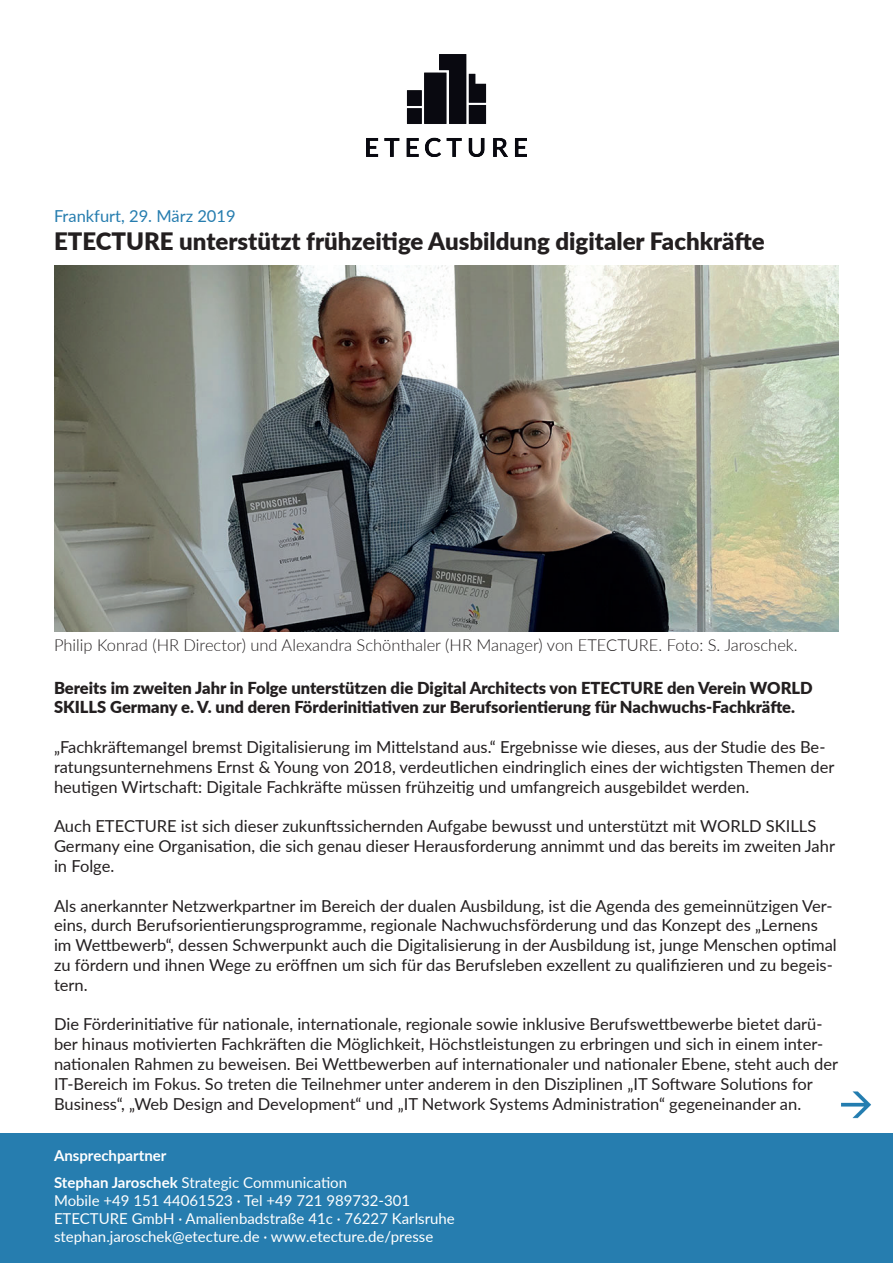
<style>
.page{position:relative;width:893px;height:1263px;background:#fff}
.page>*{position:absolute;margin:0;border:0;box-sizing:border-box;transform-origin:0 0}
.t1{font:900 24px "Lato";color:#231f20}
.t2{font:16.5px/19.8px "Lato";color:#231f20}
.t3{font:900 16.5px/19.8px "Lato";color:#231f20}
.t4{font:300 16.5px "Lato";color:#231f20}
.t5{font:16.5px "Lato";color:#267daf}
.t6{font:15px/18px "Lato";color:#fff}
.t7{font:700 15px/27px "Lato";color:#fff}
.s1{font-weight:400}
</style>
<div class="page">
<img style="left:367px;top:54px;width:159px;height:103px">
<div style="left:0;top:1133px;width:893px;height:130px;background:#267daf"></div>
<img style="left:54px;top:266px;width:785px;height:365px">
<img style="left:841px;top:1091px;width:30px;height:28px">
<p class="t5" style="left:54px;top:204px;width:183px">Frankfurt, 29. März 2019</p>
<h1 class="t1" style="left:54px;top:224px;width:712px">ETECTURE unterstützt frühzeitige Ausbildung digitaler Fachkräfte</h1>
<p class="t4" style="left:54px;top:634px;width:745px">Philip Konrad (HR Director) und Alexandra Schönthaler (HR Manager) von ETECTURE. Foto: S. Jaroschek.</p>
<p class="t3" style="left:54px;top:677px;width:760px">Bereits im zweiten Jahr in Folge unterstützen die Digital Architects von ETECTURE den Verein WORLD<br>SKILLS Germany e. V. und deren Förderinitiativen zur Berufsorientierung für Nachwuchs-Fachkräfte.</p>
<p class="t2" style="left:54px;top:736px;width:782px">„Fachkräftemangel bremst Digitalisierung im Mittelstand aus.“ Ergebnisse wie dieses, aus der Studie des Be&shy;ratungsunternehmens Ernst &amp; Young von 2018, verdeutlichen eindringlich eines der wichtigsten Themen der heutigen Wirtschaft: Digitale Fachkräfte müssen frühzeitig und umfangreich ausgebildet werden.</p>
<p class="t2" style="left:54px;top:816px;width:782px">Auch ETECTURE ist sich dieser zukunftssichernden Aufgabe bewusst und unterstützt mit WORLD SKILLS<br>Germany eine Organisation, die sich genau dieser Herausforderung annimmt und das bereits im zweiten Jahr in Folge.</p>
<p class="t2" style="left:54px;top:895px;width:784px">Als anerkannter Netzwerkpartner im Bereich der dualen Ausbildung, ist die Agenda des gemeinnützigen Ver&shy;eins, durch Berufsorientierungsprogramme, regionale Nachwuchsförderung und das Konzept des „Lernens im Wettbewerb“, dessen Schwerpunkt auch die Digitalisierung in der Ausbildung ist, junge Menschen optimal zu fördern und ihnen Wege zu eröffnen um sich für das Berufsleben exzellent zu qualifizieren und zu begeis&shy;tern.</p>
<p class="t2" style="left:54px;top:1014px;width:786px">Die Förderinitiative für nationale, internationale, regionale sowie inklusive Berufswettbewerbe bietet darü&shy;ber hinaus motivierten Fachkräften die Möglichkeit, Höchstleistungen zu erbringen und sich in einem inter&shy;nationalen Rahmen zu beweisen. Bei Wettbewerben auf internationaler und nationaler Ebene, steht auch der IT-Bereich im Fokus. So treten die Teilnehmer unter anderem in den Disziplinen „IT Software Solutions for Business“, „Web Design and Development“ und „IT Network Systems Administration“ gegeneinander an.</p>
<p class="t7" style="left:54px;top:1141px;width:295px">Ansprechpartner<br>Stephan Jaroschek <span class="s1">Strategic Communication</span></p>
<p class="t6" style="left:54px;top:1190px;width:402px">Mobile +49 151 44061523 ∙ Tel +49 721 989732-301<br>ETECTURE GmbH ∙ Amalienbadstraße 41c ∙ 76227 Karlsruhe stephan.jaroschek@etecture.de ∙ www.etecture.de/presse</p>
</div>
